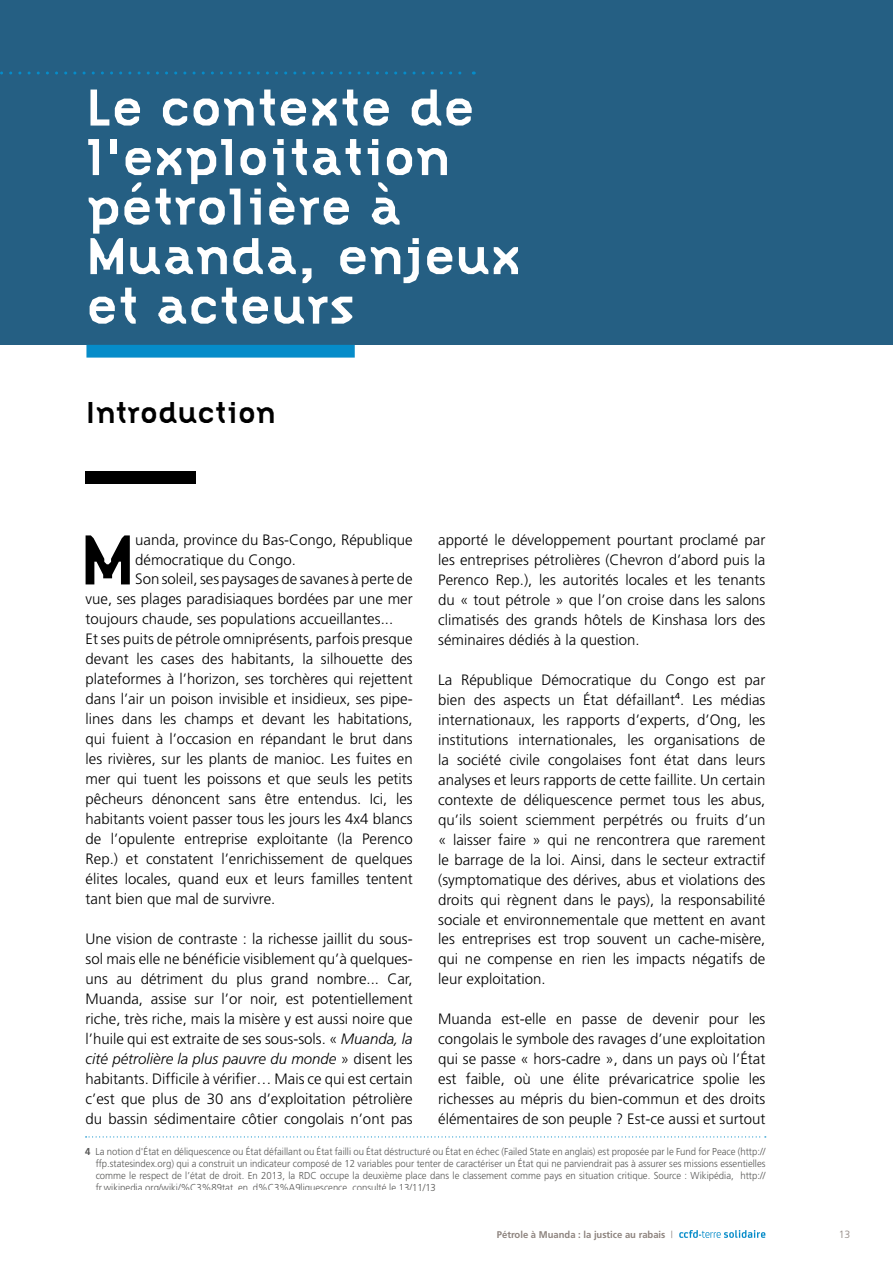
<style>
.page{position:relative;width:893px;height:1263px;background:#fff}
.page>*{position:absolute;margin:0;border:0;box-sizing:border-box;transform-origin:0 0}
.t1{font:700 73.5px "Citizen";color:#000}
.t2{font:700 54px/49.5px "Citizen";color:#fff}
.t3{font:700 31.5px "Citizen";color:#000}
.t4{font:300 15px/20px "Frutiger";color:#000;text-align:justify}
.t5{font:300 10.5px "Frutiger";color:#8e847f}
.t6{font:300 10.05px/12px "Frutiger";color:#575756;text-align:justify;scale:.95 1}
.t7{font:700 9.75px "Frutiger";color:#8e847f}
.s1{font-style:italic}
.s2{font-weight:700}
.s3{font-weight:300}
</style>
<div class="page">
<div style="left:0;top:0;width:893px;height:345px;background:#255f83"></div>
<svg style="left:86px;top:1136px;width:680px;height:1px"></svg>
<svg style="left:679px;top:1230px;width:86px;height:8px"></svg>
<svg style="left:0;top:72px;width:474px;height:3px"></svg>
<div style="left:86px;top:345px;width:269px;height:13px;background:#068cc9"></div>
<div style="left:86px;top:471px;width:110px;height:13px;background:#000"></div>
<h2 class="t2" style="left:86px;top:83px;width:436px">Le contexte de l'exploitation pétrolière à<br>Muanda, enjeux et acteurs</h2>
<h3 class="t3" style="left:86px;top:394px;width:192px">I ntroduction</h3>
<h1 class="t1" style="left:80px;top:516px;width:46px">M</h1>
<p class="t4" style="left:135px;top:530px;width:279px">uanda, province du Bas-Congo, République</p>
<p class="t4" style="left:135px;top:550px;width:162px">démocratique du Congo.</p>
<p class="t4" style="left:135px;top:569px;width:279px">Son soleil, ses paysages de savanes à perte de</p>
<p class="t4" style="left:86px;top:589px;width:329px">vue, ses plages paradisiaques bordées par une mer</p>
<p class="t4" style="left:86px;top:609px;width:309px">toujours chaude, ses populations accueillantes...</p>
<p class="t4" style="left:86px;top:629px;width:329px">Et ses puits de pétrole omniprésents, parfois presque</p>
<p class="t4" style="left:86px;top:649px;width:329px">devant les cases des habitants, la silhouette des</p>
<p class="t4" style="left:86px;top:669px;width:329px">plateformes à l’horizon, ses torchères qui rejettent</p>
<p class="t4" style="left:86px;top:689px;width:329px">dans l’air un poison invisible et insidieux, ses pipe-</p>
<p class="t4" style="left:86px;top:709px;width:329px">lines dans les champs et devant les habitations,</p>
<p class="t4" style="left:86px;top:729px;width:329px">qui fuient à l’occasion en répandant le brut dans</p>
<p class="t4" style="left:86px;top:749px;width:329px">les rivières, sur les plants de manioc. Les fuites en</p>
<p class="t4" style="left:86px;top:769px;width:329px">mer qui tuent les poissons et que seuls les petits</p>
<p class="t4" style="left:86px;top:789px;width:329px">pêcheurs dénoncent sans être entendus. Ici, les</p>
<p class="t4" style="left:86px;top:809px;width:329px">habitants voient passer tous les jours les 4x4 blancs</p>
<p class="t4" style="left:86px;top:829px;width:329px">de l’opulente entreprise exploitante (la Perenco</p>
<p class="t4" style="left:86px;top:849px;width:329px">Rep.) et constatent l’enrichissement de quelques</p>
<p class="t4" style="left:86px;top:869px;width:329px">élites locales, quand eux et leurs familles tentent</p>
<p class="t4" style="left:86px;top:889px;width:191px">tant bien que mal de survivre.</p>
<p class="t4" style="left:86px;top:929px;width:329px">Une vision de contraste : la richesse jaillit du sous&shy;sol mais elle ne bénéficie visiblement qu’à quelques&shy;uns au détriment du plus grand nombre... Car, Muanda, assise sur l’or noir, est potentiellement riche, très riche, mais la misère y est aussi noire que l’huile qui est extraite de ses sous-sols. « <span class="s1">Muanda, la cité pétrolière la plus pauvre du monde</span> » disent les habitants. Difficile à vérifier… Mais ce qui est certain c’est que plus de 30 ans d’exploitation pétrolière du bassin sédimentaire côtier congolais n’ont pas</p>
<p class="t4" style="left:438px;top:530px;width:329px">apporté le développement pourtant proclamé par les entreprises pétrolières (Chevron d’abord puis la Perenco Rep.), les autorités locales et les tenants du « tout pétrole » que l’on croise dans les salons climatisés des grands hôtels de Kinshasa lors des séminaires dédiés à la question.</p>
<p class="t4" style="left:438px;top:670px;width:329px">La République Démocratique du Congo est par bien des aspects un État défaillant<sup>4</sup>. Les médias internationaux, les rapports d’experts, d’Ong, les institutions internationales, les organisations de la société civile congolaises font état dans leurs analyses et leurs rapports de cette faillite. Un certain contexte de déliquescence permet tous les abus, qu’ils soient sciemment perpétrés ou fruits d’un « laisser faire » qui ne rencontrera que rarement le barrage de la loi. Ainsi, dans le secteur extractif (symptomatique des dérives, abus et violations des droits qui règnent dans le pays), la responsabilité sociale et environnementale que mettent en avant les entreprises est trop souvent un cache-misère, qui ne compense en rien les impacts négatifs de leur exploitation.</p>
<p class="t4" style="left:438px;top:1009px;width:329px">Muanda est-elle en passe de devenir pour les congolais le symbole des ravages d’une exploitation qui se passe « hors-cadre », dans un pays où l’État est faible, où une élite prévaricatrice spolie les richesses au mépris du bien-commun et des droits élémentaires de son peuple ? Est-ce aussi et surtout</p>
<p class="t6" style="left:96px;top:1145px;width:707px;text-indent:-11px"><span class="s2">4</span> La notion d'État en déliquescence ou État défaillant ou État failli ou État déstructuré ou État en échec (Failed State en anglais) est proposée par le Fund for Peace (http:// ffp.statesindex.org) qui a construit un indicateur composé de 12 variables pour tenter de caractériser un État qui ne parviendrait pas à assurer ses missions essentielles comme le respect de l’état de droit. En 2013, la RDC occupe la deuxième place dans le classement comme pays en situation critique. Source : Wikipédia, http:// fr.wikipedia.org/wiki/%C3%89tat_en_d%C3%A9liquescence, consulté le 13/11/13</p>
<p class="t7" style="left:497px;top:1229px;width:177px">Pétrole à Muanda : la justice au rabais <span class="s3">|</span></p>
<p class="t5" style="left:839px;top:1229px;width:13px">13</p>
</div>
